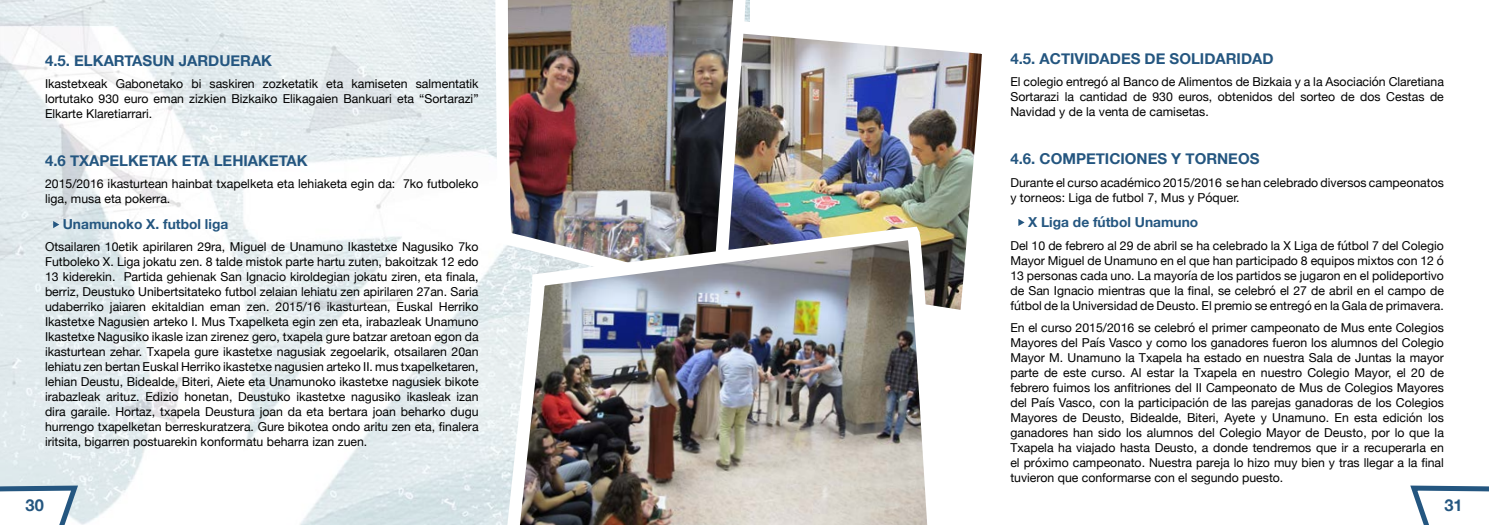
<style>
.page{position:relative;width:1489px;height:525px;background:#fff}
.page>*{position:absolute;margin:0;border:0;box-sizing:border-box;transform-origin:0 0}
.t1{font:700 16.38px "Helvetica Neue";color:#245680}
.t2{font:700 15px "Helvetica Neue";color:#245680}
.t3{font:700 13.75px "Helvetica Neue";color:#245680}
.t4{font:12.25px/15px "Helvetica Neue";color:#000;text-align:justify}
</style>
<div class="page">
<svg style="left:1410px;top:485px;width:78px;height:39px"></svg>
<svg style="left:0;top:0;width:487px;height:524px"></svg>
<img style="left:756px;top:34px;width:226px;height:276px">
<img style="left:487px;top:0;width:269px;height:524px">
<img style="left:497px;top:221px;width:454px;height:303px">
<svg style="left:53px;top:221px;width:6px;height:7px"></svg>
<svg style="left:1018px;top:219px;width:6px;height:7px"></svg>
<svg style="left:0;top:485px;width:79px;height:39px"></svg>
<p class="t2" style="left:45px;top:49px;width:228px">4.5. ELKARTASUN JARDUERAK</p>
<p class="t4" style="left:45px;top:77px;width:435px">Ikastetxeak Gabonetako bi saskiren zozketatik eta kamiseten salmentatik lortutako 930 euro eman zizkien Bizkaiko Elikagaien Bankuari eta “Sortarazi” Elkarte Klaretiarrari.</p>
<p class="t2" style="left:45px;top:149px;width:264px">4.6 TXAPELKETAK ETA LEHIAKETAK</p>
<p class="t4" style="left:45px;top:177px;width:435px">2015/2016 ikasturtean hainbat txapelketa eta lehiaketa egin da: 7ko futboleko liga, musa eta pokerra.</p>
<p class="t3" style="left:63px;top:213px;width:167px">Unamunoko X. futbol liga</p>
<p class="t4" style="left:45px;top:240px;width:435px">Otsailaren 10etik apirilaren 29ra, Miguel de Unamuno Ikastetxe Nagusiko 7ko Futboleko X. Liga jokatu zen. 8 talde mistok parte hartu zuten, bakoitzak 12 edo 13 kiderekin. Partida gehienak San Ignacio kiroldegian jokatu ziren, eta finala, berriz, Deustuko Unibertsitateko futbol zelaian lehiatu zen apirilaren 27an. Saria udaberriko jaiaren ekitaldian eman zen. 2015/16 ikasturtean, Euskal Herriko Ikastetxe Nagusien arteko I. Mus Txapelketa egin zen eta, irabazleak Unamuno Ikastetxe Nagusiko ikasle izan zirenez gero, txapela gure batzar aretoan egon da ikasturtean zehar. Txapela gure ikastetxe nagusiak zegoelarik, otsailaren 20an lehiatu zen bertan Euskal Herriko ikastetxe nagusien arteko II. mus txapelketaren, lehian Deustu, Bidealde, Biteri, Aiete eta Unamunoko ikastetxe nagusiek bikote irabazleak arituz. Edizio honetan, Deustuko ikastetxe nagusiko ikasleak izan dira garaile. Hortaz, txapela Deustura joan da eta bertara joan beharko dugu hurrengo txapelketan berreskuratzera. Gure bikotea ondo aritu zen eta, finalera iritsita, bigarren postuarekin konformatu beharra izan zuen.</p>
<h1 class="t1" style="left:26px;top:492px;width:20px">30</h1>
<p class="t2" style="left:1010px;top:47px;width:265px">4.5. ACTIVIDADES DE SOLIDARIDAD</p>
<p class="t4" style="left:1010px;top:75px;width:435px">El colegio entregó al Banco de Alimentos de Bizkaia y a la Asociación Claretiana Sortarazi la cantidad de 930 euros, obtenidos del sorteo de dos Cestas de Navidad y de la venta de camisetas.</p>
<p class="t2" style="left:1010px;top:147px;width:250px">4.6. COMPETICIONES Y TORNEOS</p>
<p class="t4" style="left:1010px;top:175px;width:435px">Durante el curso académico 2015/2016 se han celebrado diversos campeonatos y torneos: Liga de futbol 7, Mus y Póquer.</p>
<p class="t3" style="left:1028px;top:211px;width:172px">X Liga de fútbol Unamuno</p>
<p class="t4" style="left:1010px;top:238px;width:435px">Del 10 de febrero al 29 de abril se ha celebrado la X Liga de fútbol 7 del Colegio Mayor Miguel de Unamuno en el que han participado 8 equipos mixtos con 12 ó 13 personas cada uno. La mayoría de los partidos se jugaron en el polideportivo de San Ignacio mientras que la final, se celebró el 27 de abril en el campo de fútbol de la Universidad de Deusto. El premio se entregó en la Gala de primavera.</p>
<p class="t4" style="left:1010px;top:320px;width:435px">En el curso 2015/2016 se celebró el primer campeonato de Mus ente Colegios Mayores del País Vasco y como los ganadores fueron los alumnos del Colegio Mayor M. Unamuno la Txapela ha estado en nuestra Sala de Juntas la mayor parte de este curso. Al estar la Txapela en nuestro Colegio Mayor, el 20 de febrero fuimos los anfitriones del II Campeonato de Mus de Colegios Mayores del País Vasco, con la participación de las parejas ganadoras de los Colegios Mayores de Deusto, Bidealde, Biteri, Ayete y Unamuno. En esta edición los ganadores han sido los alumnos del Colegio Mayor de Deusto, por lo que la Txapela ha viajado hasta Deusto, a donde tendremos que ir a recuperarla en el próximo campeonato. Nuestra pareja lo hizo muy bien y tras llegar a la final tuvieron que conformarse con el segundo puesto.</p>
<h1 class="t1" style="left:1444px;top:492px;width:20px">31</h1>
</div>
